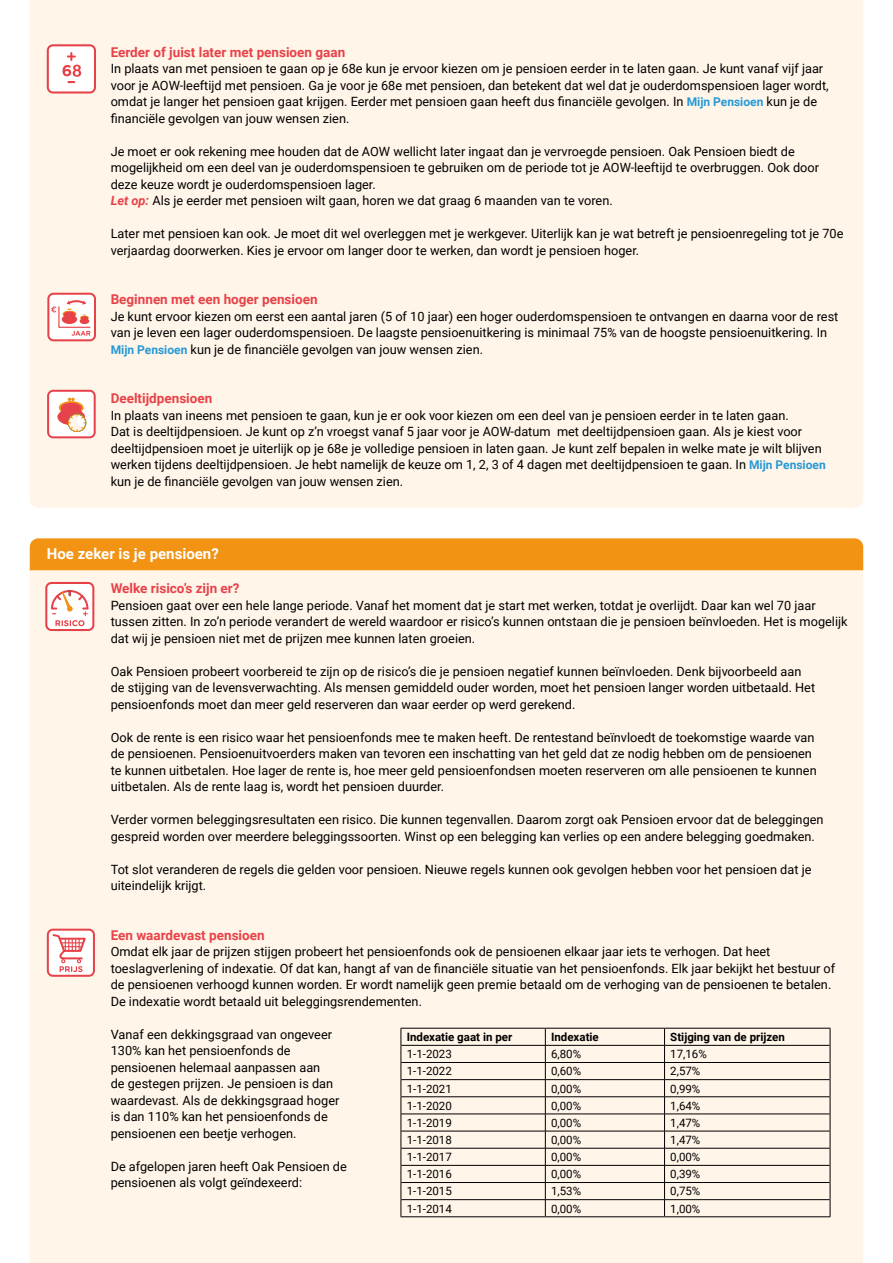
<style>
.page{position:relative;width:893px;height:1263px;background:#fff}
.page>*{position:absolute;margin:0;border:0;box-sizing:border-box;transform-origin:0 0}
.t1{font:700 15px "Roboto";color:#fff}
.t2{font:700 13.5px "Roboto";color:#e84249}
.t3{font:12.75px/16.5px "Roboto";color:#000}
.t4{font:11.55px "Roboto";color:#000}
.t5{font:700 11.55px "Roboto";color:#000}
.s1{font-weight:700;font-size:12px;color:#2699d6}
.s2{font-weight:700;font-style:italic;color:#e84249}
</style>
<div class="page">
<div style="left:30px;top:0;width:833px;height:508px;background:#fff5e9"></div>
<div style="left:30px;top:570px;width:833px;height:693px;background:#fff5e9"></div>
<div style="left:30px;top:538px;width:833px;height:32px;background:#f39313"></div>
<hr style="left:401px;top:1045px;width:144px;height:1px;background:#000">
<hr style="left:545px;top:1045px;width:119px;height:1px;background:#000">
<hr style="left:664px;top:1045px;width:166px;height:1px;background:#000">
<hr style="left:401px;top:1062px;width:144px;height:1px;background:#000">
<hr style="left:545px;top:1062px;width:119px;height:1px;background:#000">
<hr style="left:664px;top:1062px;width:166px;height:1px;background:#000">
<hr style="left:401px;top:1079px;width:144px;height:1px;background:#000">
<hr style="left:545px;top:1079px;width:119px;height:1px;background:#000">
<hr style="left:664px;top:1079px;width:166px;height:1px;background:#000">
<hr style="left:401px;top:1096px;width:144px;height:1px;background:#000">
<hr style="left:545px;top:1096px;width:119px;height:1px;background:#000">
<hr style="left:664px;top:1096px;width:166px;height:1px;background:#000">
<hr style="left:401px;top:1114px;width:144px;height:1px;background:#000">
<hr style="left:545px;top:1114px;width:119px;height:1px;background:#000">
<hr style="left:664px;top:1114px;width:166px;height:1px;background:#000">
<hr style="left:401px;top:1131px;width:144px;height:1px;background:#000">
<hr style="left:545px;top:1131px;width:119px;height:1px;background:#000">
<hr style="left:664px;top:1131px;width:166px;height:1px;background:#000">
<hr style="left:401px;top:1148px;width:144px;height:1px;background:#000">
<hr style="left:545px;top:1148px;width:119px;height:1px;background:#000">
<hr style="left:664px;top:1148px;width:166px;height:1px;background:#000">
<hr style="left:401px;top:1165px;width:144px;height:1px;background:#000">
<hr style="left:545px;top:1165px;width:119px;height:1px;background:#000">
<hr style="left:664px;top:1165px;width:166px;height:1px;background:#000">
<hr style="left:401px;top:1182px;width:144px;height:1px;background:#000">
<hr style="left:545px;top:1182px;width:119px;height:1px;background:#000">
<hr style="left:664px;top:1182px;width:166px;height:1px;background:#000">
<hr style="left:401px;top:1199px;width:144px;height:1px;background:#000">
<hr style="left:545px;top:1199px;width:119px;height:1px;background:#000">
<svg style="left:545px;top:1029px;width:1px;height:187px"></svg>
<hr style="left:664px;top:1199px;width:166px;height:1px;background:#000">
<svg style="left:664px;top:1029px;width:1px;height:187px"></svg>
<hr style="left:401px;top:1028px;width:144px;height:1px;background:#000">
<hr style="left:545px;top:1028px;width:119px;height:1px;background:#000">
<hr style="left:664px;top:1028px;width:166px;height:1px;background:#000">
<svg style="left:401px;top:1028px;width:1px;height:188px"></svg>
<svg style="left:830px;top:1028px;width:1px;height:188px"></svg>
<hr style="left:401px;top:1216px;width:144px;height:1px;background:#000">
<hr style="left:545px;top:1216px;width:119px;height:1px;background:#000">
<hr style="left:664px;top:1216px;width:166px;height:1px;background:#000">
<svg style="left:47px;top:929px;width:48px;height:48px"></svg>
<svg style="left:47px;top:390px;width:49px;height:48px"></svg>
<svg style="left:45px;top:582px;width:49px;height:49px"></svg>
<svg style="left:47px;top:293px;width:49px;height:48px"></svg>
<svg style="left:47px;top:44px;width:49px;height:50px"></svg>
<p class="t2" style="left:111px;top:43px;width:236px">Eerder of juist later met pensioen gaan</p>
<p class="t3" style="left:111px;top:60px;width:720px">In plaats van met pensioen te gaan op je 68e kun je ervoor kiezen om je pensioen eerder in te laten gaan. Je kunt vanaf vijf jaar voor je AOW-leeftijd met pensioen. Ga je voor je 68e met pensioen, dan betekent dat wel dat je ouderdomspensioen lager wordt, omdat je langer het pensioen gaat krijgen. Eerder met pensioen gaan heeft dus financiële gevolgen. In <span class="s1">Mijn Pensioen</span> kun je de financiële gevolgen van jouw wensen zien.</p>
<p class="t3" style="left:111px;top:143px;width:710px">Je moet er ook rekening mee houden dat de AOW wellicht later ingaat dan je vervroegde pensioen. Oak Pensioen biedt de mogelijkheid om een deel van je ouderdomspensioen te gebruiken om de periode tot je AOW-leeftijd te overbruggen. Ook door deze keuze wordt je ouderdomspensioen lager.<br><span class="s2">Let op:</span> Als je eerder met pensioen wilt gaan, horen we dat graag 6 maanden van te voren.</p>
<p class="t3" style="left:111px;top:225px;width:734px">Later met pensioen kan ook. Je moet dit wel overleggen met je werkgever. Uiterlijk kan je wat betreft je pensioenregeling tot je 70e verjaardag doorwerken. Kies je ervoor om langer door te werken, dan wordt je pensioen hoger.</p>
<p class="t2" style="left:111px;top:290px;width:208px">Beginnen met een hoger pensioen</p>
<p class="t3" style="left:111px;top:308px;width:729px">Je kunt ervoor kiezen om eerst een aantal jaren (5 of 10 jaar) een hoger ouderdomspensioen te ontvangen en daarna voor de rest van je leven een lager ouderdomspensioen. De laagste pensioenuitkering is minimaal 75% van de hoogste pensioenuitkering. In<br><span class="s1">Mijn Pensioen</span> kun je de financiële gevolgen van jouw wensen zien.</p>
<p class="t2" style="left:111px;top:389px;width:103px">Deeltijdpensioen</p>
<p class="t3" style="left:111px;top:407px;width:717px">In plaats van ineens met pensioen te gaan, kun je er ook voor kiezen om een deel van je pensioen eerder in te laten gaan.<br>Dat is deeltijdpensioen. Je kunt op z’n vroegst vanaf 5 jaar voor je AOW-datum met deeltijdpensioen gaan. Als je kiest voor deeltijdpensioen moet je uiterlijk op je 68e je volledige pensioen in laten gaan. Je kunt zelf bepalen in welke mate je wilt blijven werken tijdens deeltijdpensioen. Je hebt namelijk de keuze om 1, 2, 3 of 4 dagen met deeltijdpensioen te gaan. In <span class="s1">Mijn Pensioen </span>kun je de financiële gevolgen van jouw wensen zien.</p>
<p class="t1" style="left:47px;top:543px;width:174px">Hoe zeker is je pensioen?</p>
<p class="t2" style="left:111px;top:579px;width:130px">Welke risico’s zijn er?</p>
<p class="t3" style="left:111px;top:596px;width:738px">Pensioen gaat over een hele lange periode. Vanaf het moment dat je start met werken, totdat je overlijdt. Daar kan wel 70 jaar tussen zitten. In zo’n periode verandert de wereld waardoor er risico’s kunnen ontstaan die je pensioen beïnvloeden. Het is mogelijk dat wij je pensioen niet met de prijzen mee kunnen laten groeien.</p>
<p class="t3" style="left:111px;top:662px;width:706px">Oak Pensioen probeert voorbereid te zijn op de risico’s die je pensioen negatief kunnen beïnvloeden. Denk bijvoorbeeld aan de stijging van de levensverwachting. Als mensen gemiddeld ouder worden, moet het pensioen langer worden uitbetaald. Het pensioenfonds moet dan meer geld reserveren dan waar eerder op werd gerekend.</p>
<p class="t3" style="left:111px;top:728px;width:708px">Ook de rente is een risico waar het pensioenfonds mee te maken heeft. De rentestand beïnvloedt de toekomstige waarde van de pensioenen. Pensioenuitvoerders maken van tevoren een inschatting van het geld dat ze nodig hebben om de pensioenen te kunnen uitbetalen. Hoe lager de rente is, hoe meer geld pensioenfondsen moeten reserveren om alle pensioenen te kunnen uitbetalen. Als de rente laag is, wordt het pensioen duurder.</p>
<p class="t3" style="left:111px;top:811px;width:714px">Verder vormen beleggingsresultaten een risico. Die kunnen tegenvallen. Daarom zorgt oak Pensioen ervoor dat de beleggingen gespreid worden over meerdere beleggingssoorten. Winst op een belegging kan verlies op een andere belegging goedmaken.</p>
<p class="t3" style="left:111px;top:860px;width:702px">Tot slot veranderen de regels die gelden voor pensioen. Nieuwe regels kunnen ook gevolgen hebben voor het pensioen dat je uiteindelijk krijgt.</p>
<p class="t2" style="left:111px;top:925px;width:155px">Een waardevast pensioen</p>
<p class="t3" style="left:111px;top:943px;width:726px">Omdat elk jaar de prijzen stijgen probeert het pensioenfonds ook de pensioenen elkaar jaar iets te verhogen. Dat heet toeslagverlening of indexatie. Of dat kan, hangt af van de financiële situatie van het pensioenfonds. Elk jaar bekijkt het bestuur of de pensioenen verhoogd kunnen worden. Er wordt namelijk geen premie betaald om de verhoging van de pensioenen te betalen.<br>De indexatie wordt betaald uit beleggingsrendementen.</p>
<p class="t3" style="left:111px;top:1025px;width:230px">Vanaf een dekkingsgraad van ongeveer 130% kan het pensioenfonds de pensioenen helemaal aanpassen aan<br>de gestegen prijzen. Je pensioen is dan waardevast. Als de dekkingsgraad hoger is dan 110% kan het pensioenfonds de pensioenen een beetje verhogen.</p>
<p class="t3" style="left:111px;top:1157px;width:238px">De afgelopen jaren heeft Oak Pensioen de pensioenen als volgt geïndexeerd:</p>
<p class="t5" style="left:407px;top:1029px;width:107px">Indexatie gaat in per</p>
<p class="t5" style="left:551px;top:1029px;width:49px">Indexatie</p>
<p class="t5" style="left:670px;top:1029px;width:116px">Stijging van de prijzen</p>
<p class="t4" style="left:407px;top:1046px;width:47px">1-1-2023</p>
<p class="t4" style="left:551px;top:1046px;width:32px">6,80%</p>
<p class="t4" style="left:670px;top:1046px;width:38px">17,16%</p>
<p class="t4" style="left:407px;top:1063px;width:47px">1-1-2022</p>
<p class="t4" style="left:551px;top:1063px;width:32px">0,60%</p>
<p class="t4" style="left:670px;top:1063px;width:32px">2,57%</p>
<p class="t4" style="left:407px;top:1080px;width:47px">1-1-2021</p>
<p class="t4" style="left:551px;top:1080px;width:32px">0,00%</p>
<p class="t4" style="left:670px;top:1080px;width:32px">0,99%</p>
<p class="t4" style="left:407px;top:1097px;width:47px">1-1-2020</p>
<p class="t4" style="left:551px;top:1097px;width:32px">0,00%</p>
<p class="t4" style="left:670px;top:1097px;width:32px">1,64%</p>
<p class="t4" style="left:407px;top:1114px;width:47px">1-1-2019</p>
<p class="t4" style="left:551px;top:1114px;width:32px">0,00%</p>
<p class="t4" style="left:670px;top:1114px;width:32px">1,47%</p>
<p class="t4" style="left:407px;top:1132px;width:47px">1-1-2018</p>
<p class="t4" style="left:551px;top:1132px;width:32px">0,00%</p>
<p class="t4" style="left:670px;top:1132px;width:32px">1,47%</p>
<p class="t4" style="left:407px;top:1149px;width:47px">1-1-2017</p>
<p class="t4" style="left:551px;top:1149px;width:32px">0,00%</p>
<p class="t4" style="left:670px;top:1149px;width:32px">0,00%</p>
<p class="t4" style="left:407px;top:1166px;width:47px">1-1-2016</p>
<p class="t4" style="left:551px;top:1166px;width:32px">0,00%</p>
<p class="t4" style="left:670px;top:1166px;width:32px">0,39%</p>
<p class="t4" style="left:407px;top:1183px;width:47px">1-1-2015</p>
<p class="t4" style="left:551px;top:1183px;width:32px">1,53%</p>
<p class="t4" style="left:670px;top:1183px;width:32px">0,75%</p>
<p class="t4" style="left:407px;top:1200px;width:47px">1-1-2014</p>
<p class="t4" style="left:551px;top:1200px;width:32px">0,00%</p>
<p class="t4" style="left:670px;top:1200px;width:32px">1,00%</p>
</div>
